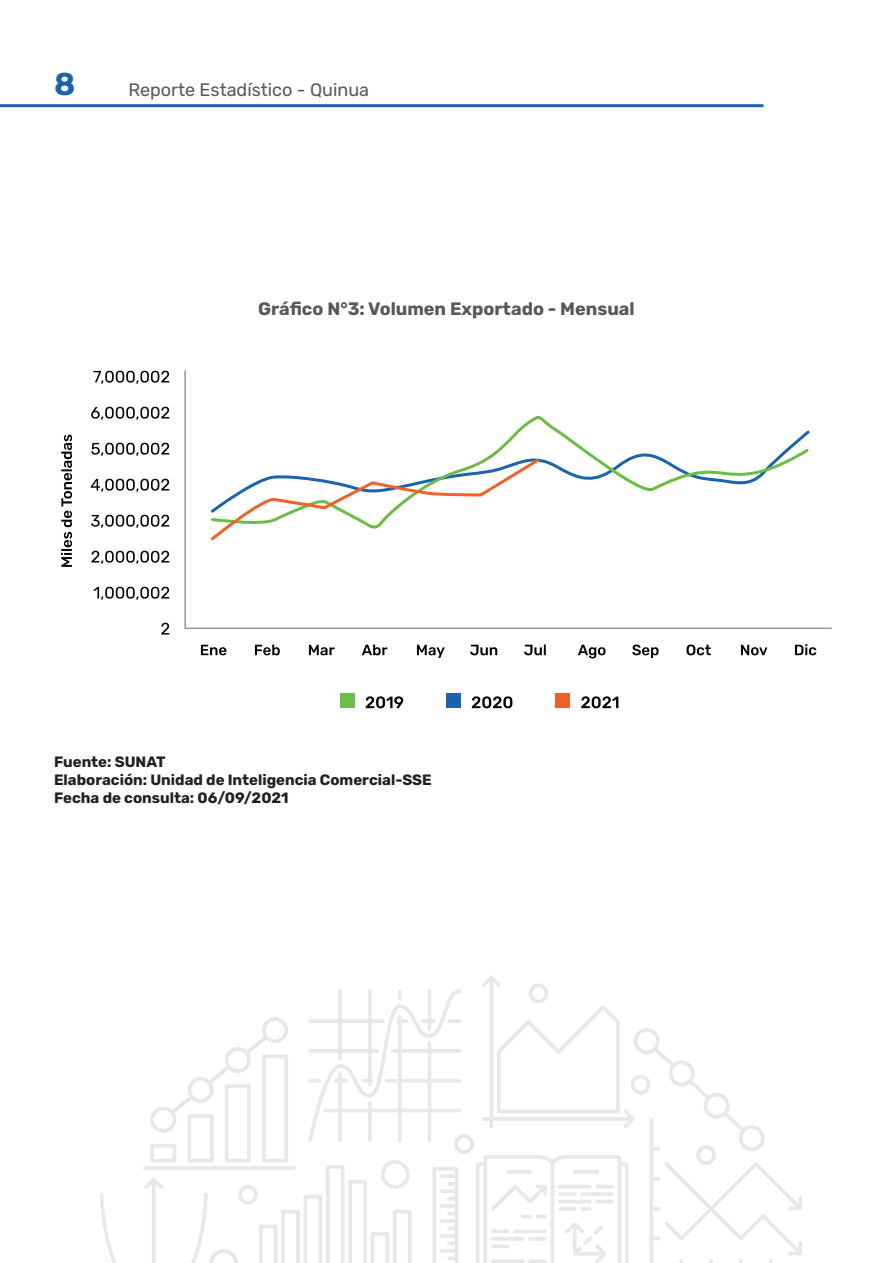
<style>
.page{position:relative;width:893px;height:1263px;background:#fff}
.page>*{position:absolute;margin:0;border:0;box-sizing:border-box;transform-origin:0 0}
.t1{font:700 31.5px "Rubik";color:#1a63b0}
.t2{font:700 18px "Rubik";color:#57585a}
.t3{font:18px "Rubik";color:#57585a}
.t4{font:700 15px/18px "Rubik";color:#231f20}
</style>
<div class="page">
<hr style="left:0;top:104px;width:762px;height:3px;background:#1a63b0">
<svg style="left:100px;top:976px;width:702px;height:287px"></svg>
<svg style="left:61px;top:435px;width:11px;height:132px"></svg>
<div style="left:555px;top:694px;width:15px;height:14px;background:#f2602a"></div>
<svg style="left:581px;top:696px;width:37px;height:12px"></svg>
<div style="left:340px;top:694px;width:14px;height:14px;background:#6abd45"></div>
<svg style="left:366px;top:696px;width:37px;height:12px"></svg>
<div style="left:446px;top:694px;width:14px;height:14px;background:#1a63b0"></div>
<svg style="left:472px;top:696px;width:40px;height:12px"></svg>
<svg style="left:93px;top:371px;width:76px;height:13px"></svg>
<svg style="left:91px;top:407px;width:78px;height:13px"></svg>
<svg style="left:91px;top:443px;width:78px;height:13px"></svg>
<svg style="left:91px;top:479px;width:78px;height:13px"></svg>
<svg style="left:91px;top:515px;width:78px;height:13px"></svg>
<svg style="left:91px;top:551px;width:78px;height:13px"></svg>
<svg style="left:94px;top:587px;width:75px;height:13px"></svg>
<svg style="left:161px;top:623px;width:8px;height:11px"></svg>
<svg style="left:201px;top:645px;width:25px;height:10px"></svg>
<svg style="left:255px;top:644px;width:25px;height:11px"></svg>
<svg style="left:309px;top:645px;width:26px;height:10px"></svg>
<svg style="left:362px;top:644px;width:25px;height:11px"></svg>
<svg style="left:417px;top:645px;width:28px;height:13px"></svg>
<svg style="left:470px;top:645px;width:27px;height:10px"></svg>
<svg style="left:524px;top:644px;width:22px;height:11px"></svg>
<svg style="left:578px;top:645px;width:27px;height:13px"></svg>
<svg style="left:632px;top:644px;width:27px;height:14px"></svg>
<svg style="left:687px;top:644px;width:24px;height:11px"></svg>
<svg style="left:741px;top:645px;width:26px;height:10px"></svg>
<svg style="left:795px;top:644px;width:21px;height:11px"></svg>
<svg style="left:184px;top:370px;width:648px;height:259px"></svg>
<svg style="left:209px;top:408px;width:602px;height:122px"></svg>
<svg style="left:209px;top:456px;width:333px;height:86px"></svg>
<h1 class="t1" style="left:54px;top:67px;width:23px">8</h1>
<p class="t3" style="left:128px;top:79px;width:242px">Reporte Estadístico - Quinua</p>
<p class="t2" style="left:258px;top:298px;width:378px">Gráfico N°3: Volumen Exportado - Mensual</p>
<p class="t4" style="left:54px;top:754px;width:379px">Fuente: SUNAT<br>Elaboración: Unidad de Inteligencia Comercial-SSE<br>Fecha de consulta: 06/09/2021</p>
</div>
